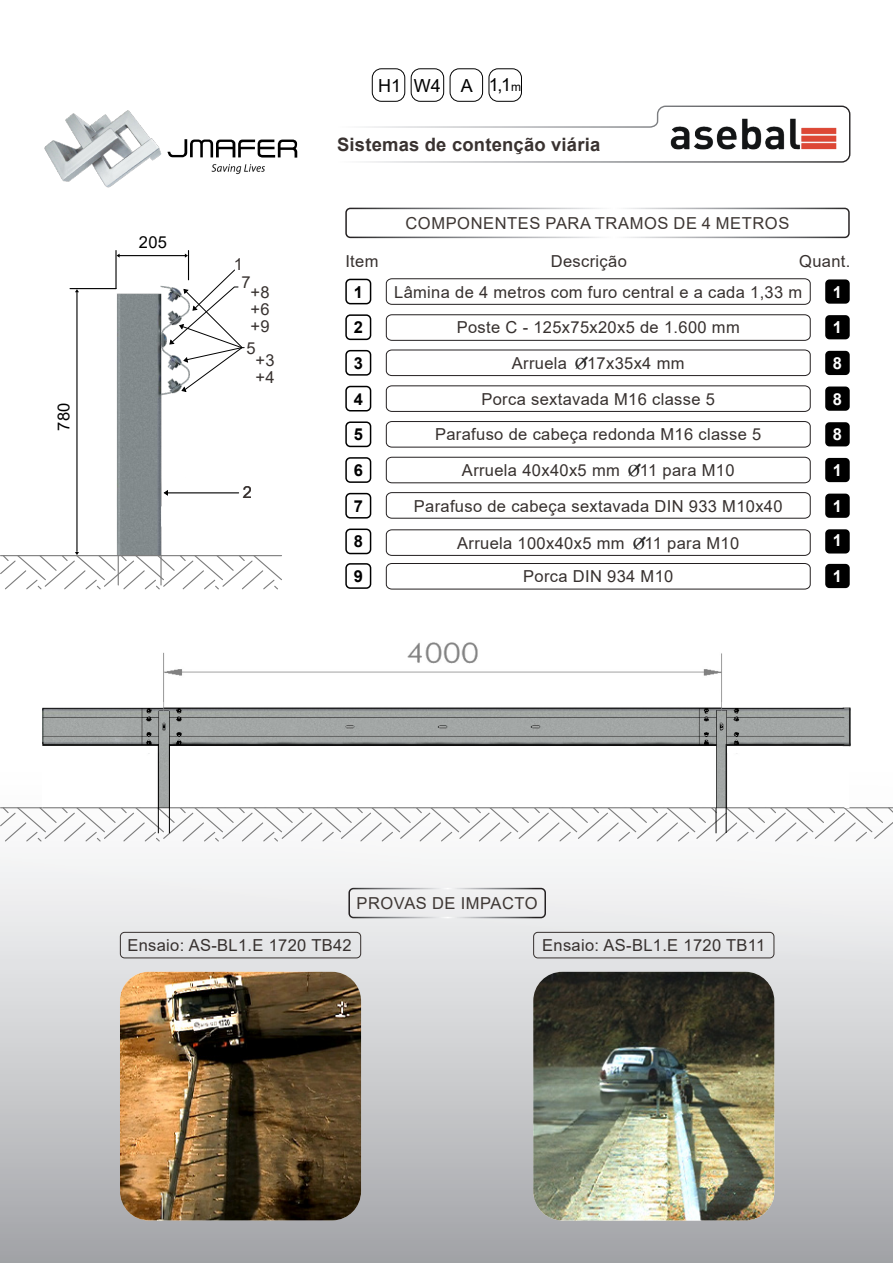
<style>
.page{position:relative;width:893px;height:1263px;background:#fff}
.page>*{position:absolute;margin:0;border:0;box-sizing:border-box;transform-origin:0 0}
.t1{font:700 18.45px "Arial";letter-spacing:.01em;color:#393230}
.t2{font:18px "Arial";color:#000}
.t3{font:16.5px "Arial";letter-spacing:.02em;color:#37312f}
.t4{font:16.5px "Arial";letter-spacing:.035em;color:#3e3734}
.t5{font:700 16.5px "Arial";color:#000}
.t6{font:700 16.5px "Arial";color:#fff}
.t7{font:16.5px "Arial";letter-spacing:.02em;color:#000}
.t8{font:12px "Arial";color:#000}
</style>
<div class="page">
<svg style="left:0;top:859px;width:893px;height:404px"></svg>
<img style="left:101px;top:285px;width:91px;height:267px">
<img style="left:44px;top:110px;width:118px;height:78px">
<img style="left:533px;top:972px;width:241px;height:248px">
<img style="left:120px;top:972px;width:241px;height:248px">
<div style="left:120px;top:932px;width:241px;height:26px;border:1px solid #352f2d;border-radius:4px"></div>
<div style="left:533px;top:932px;width:241px;height:26px;border:1px solid #352f2d;border-radius:4px"></div>
<div style="left:348px;top:888px;width:198px;height:30px;border:2px solid #fff;border-radius:4px"></div>
<svg style="left:364px;top:105px;width:487px;height:58px"></svg>
<img style="left:661px;top:117px;width:185px;height:34px">
<svg style="left:0;top:552px;width:282px;height:38px"></svg>
<hr style="left:119px;top:255px;width:67px;height:1px;background:#000">
<hr style="left:115px;top:251px;width:2px;height:38px;background:#000">
<hr style="left:76px;top:292px;width:2px;height:259px;background:#000">
<hr style="left:70px;top:288px;width:46px;height:1px;background:#000">
<div style="left:411px;top:68px;width:33px;height:34px;border:1px solid #000;border-radius:9px"></div>
<div style="left:450px;top:68px;width:33px;height:34px;border:1px solid #000;border-radius:9px"></div>
<div style="left:372px;top:68px;width:33px;height:34px;border:1px solid #000;border-radius:9px"></div>
<div style="left:489px;top:68px;width:33px;height:34px;border:1px solid #000;border-radius:9px"></div>
<hr style="left:166px;top:492px;width:73px;height:1px;background:#000">
<svg style="left:169px;top:251px;width:75px;height:141px"></svg>
<div style="left:345px;top:208px;width:505px;height:30px;border:2px solid #fff;border-radius:4px"></div>
<div style="left:345px;top:279px;width:26px;height:25px;border:2px solid #000;border-radius:4px"></div>
<div style="left:345px;top:314px;width:26px;height:26px;border:2px solid #000;border-radius:4px"></div>
<div style="left:345px;top:350px;width:26px;height:26px;border:2px solid #000;border-radius:4px"></div>
<div style="left:345px;top:386px;width:26px;height:25px;border:2px solid #000;border-radius:4px"></div>
<div style="left:345px;top:421px;width:26px;height:26px;border:2px solid #000;border-radius:4px"></div>
<div style="left:345px;top:493px;width:26px;height:26px;border:2px solid #000;border-radius:4px"></div>
<div style="left:345px;top:457px;width:26px;height:26px;border:2px solid #000;border-radius:4px"></div>
<div style="left:345px;top:528px;width:26px;height:26px;border:2px solid #000;border-radius:4px"></div>
<div style="left:345px;top:563px;width:26px;height:26px;border:2px solid #000;border-radius:4px"></div>
<div style="left:825px;top:279px;width:25px;height:25px;background:#000;border-radius:4px"></div>
<div style="left:825px;top:315px;width:25px;height:24px;background:#000;border-radius:4px"></div>
<div style="left:825px;top:351px;width:25px;height:24px;background:#000;border-radius:4px"></div>
<div style="left:825px;top:386px;width:25px;height:25px;background:#000;border-radius:4px"></div>
<div style="left:825px;top:422px;width:25px;height:24px;background:#000;border-radius:4px"></div>
<div style="left:825px;top:494px;width:25px;height:24px;background:#000;border-radius:4px"></div>
<div style="left:825px;top:458px;width:25px;height:24px;background:#000;border-radius:4px"></div>
<div style="left:825px;top:529px;width:25px;height:24px;background:#000;border-radius:4px"></div>
<div style="left:825px;top:564px;width:25px;height:24px;background:#000;border-radius:4px"></div>
<svg style="left:386px;top:563px;width:425px;height:27px"></svg>
<svg style="left:386px;top:529px;width:425px;height:27px"></svg>
<svg style="left:386px;top:492px;width:425px;height:27px"></svg>
<svg style="left:386px;top:456px;width:425px;height:28px"></svg>
<svg style="left:386px;top:421px;width:425px;height:27px"></svg>
<svg style="left:386px;top:385px;width:425px;height:27px"></svg>
<svg style="left:386px;top:349px;width:425px;height:27px"></svg>
<svg style="left:386px;top:314px;width:425px;height:27px"></svg>
<svg style="left:386px;top:278px;width:425px;height:27px"></svg>
<img style="left:574px;top:355px;width:14px;height:15px">
<img style="left:628px;top:463px;width:13px;height:14px">
<img style="left:632px;top:536px;width:14px;height:13px">
<svg style="left:0;top:807px;width:893px;height:35px"></svg>
<img style="left:43px;top:642px;width:807px;height:165px">
<hr style="left:849px;top:708px;width:1px;height:38px;background:#242424">
<hr style="left:158px;top:744px;width:1px;height:64px;background:#000">
<hr style="left:726px;top:744px;width:1px;height:89px;background:#000">
<hr style="left:169px;top:744px;width:1px;height:89px;background:#000">
<svg style="left:163px;top:490px;width:6px;height:6px"></svg>
<img style="left:211px;top:164px;width:54px;height:11px">
<svg style="left:168px;top:139px;width:129px;height:19px"></svg>
<p class="t7" style="left:52px;top:431px;width:30px;rotate:-90deg">780</p>
<p class="t7" style="left:139px;top:231px;width:30px">205</p>
<p class="t3" style="left:234px;top:252px;width:11px">1</p>
<p class="t3" style="left:241px;top:271px;width:11px">7</p>
<p class="t3" style="left:251px;top:281px;width:21px">+8</p>
<p class="t3" style="left:251px;top:298px;width:21px">+6</p>
<p class="t3" style="left:251px;top:315px;width:21px">+9</p>
<p class="t3" style="left:246px;top:337px;width:11px">5</p>
<p class="t3" style="left:255px;top:349px;width:21px">+3</p>
<p class="t3" style="left:255px;top:366px;width:21px">+4</p>
<p class="t3" style="left:243px;top:481px;width:11px">2</p>
<p class="t2" style="left:378px;top:73px;width:25px">H1</p>
<p class="t2" style="left:414px;top:73px;width:28px">W4</p>
<p class="t2" style="left:461px;top:73px;width:14px">A</p>
<p class="t2" style="left:489px;top:73px;width:24px">1,1</p>
<p class="t8" style="left:511px;top:79px;width:11px">m</p>
<p class="t1" style="left:337px;top:132px;width:265px">Sistemas de contenção viária</p>
<p class="t4" style="left:405px;top:212px;width:385px">COMPONENTES PARA TRAMOS DE 4 METROS</p>
<p class="t3" style="left:345px;top:249px;width:35px">Item</p>
<p class="t3" style="left:551px;top:249px;width:77px">Descrição</p>
<p class="t3" style="left:799px;top:249px;width:53px">Quant.</p>
<p class="t5" style="left:354px;top:280px;width:11px">1</p>
<p class="t5" style="left:354px;top:316px;width:11px">2</p>
<p class="t5" style="left:354px;top:351px;width:11px">3</p>
<p class="t5" style="left:354px;top:387px;width:11px">4</p>
<p class="t5" style="left:354px;top:423px;width:11px">5</p>
<p class="t3" style="left:394px;top:280px;width:410px">Lâmina de 4 metros com furo central e a cada 1,33 m</p>
<p class="t3" style="left:457px;top:316px;width:284px">Poste C - 125x75x20x5 de 1.600 mm</p>
<p class="t3" style="left:512px;top:352px;width:174px">Arruela 17x35x4 mm</p>
<p class="t3" style="left:481px;top:387px;width:235px">Porca sextavada M16 classe 5</p>
<p class="t3" style="left:435px;top:423px;width:328px">Parafuso de cabeça redonda M16 classe 5</p>
<p class="t6" style="left:833px;top:280px;width:11px">1</p>
<p class="t6" style="left:833px;top:316px;width:11px">1</p>
<p class="t6" style="left:833px;top:351px;width:11px">8</p>
<p class="t6" style="left:833px;top:387px;width:11px">8</p>
<p class="t6" style="left:833px;top:423px;width:11px">8</p>
<p class="t5" style="left:354px;top:459px;width:11px">6</p>
<p class="t3" style="left:462px;top:459px;width:274px">Arruela 40x40x5 mm 11 para M10</p>
<p class="t6" style="left:833px;top:459px;width:11px">1</p>
<p class="t5" style="left:354px;top:494px;width:11px">7</p>
<p class="t3" style="left:414px;top:495px;width:370px">Parafuso de cabeça sextavada DIN 933 M10x40</p>
<p class="t6" style="left:833px;top:494px;width:11px">1</p>
<p class="t5" style="left:354px;top:530px;width:11px">8</p>
<p class="t5" style="left:354px;top:565px;width:11px">9</p>
<p class="t3" style="left:457px;top:531px;width:284px">Arruela 100x40x5 mm 11 para M10</p>
<p class="t3" style="left:523px;top:565px;width:152px">Porca DIN 934 M10</p>
<p class="t6" style="left:833px;top:529px;width:11px">1</p>
<p class="t6" style="left:833px;top:565px;width:11px">1</p>
<p class="t4" style="left:356px;top:892px;width:183px">PROVAS DE IMPACTO</p>
<p class="t3" style="left:127px;top:934px;width:226px">Ensaio: AS-BL1.E 1720 TB42</p>
<p class="t3" style="left:542px;top:934px;width:225px">Ensaio: AS-BL1.E 1720 TB11</p>
</div>
